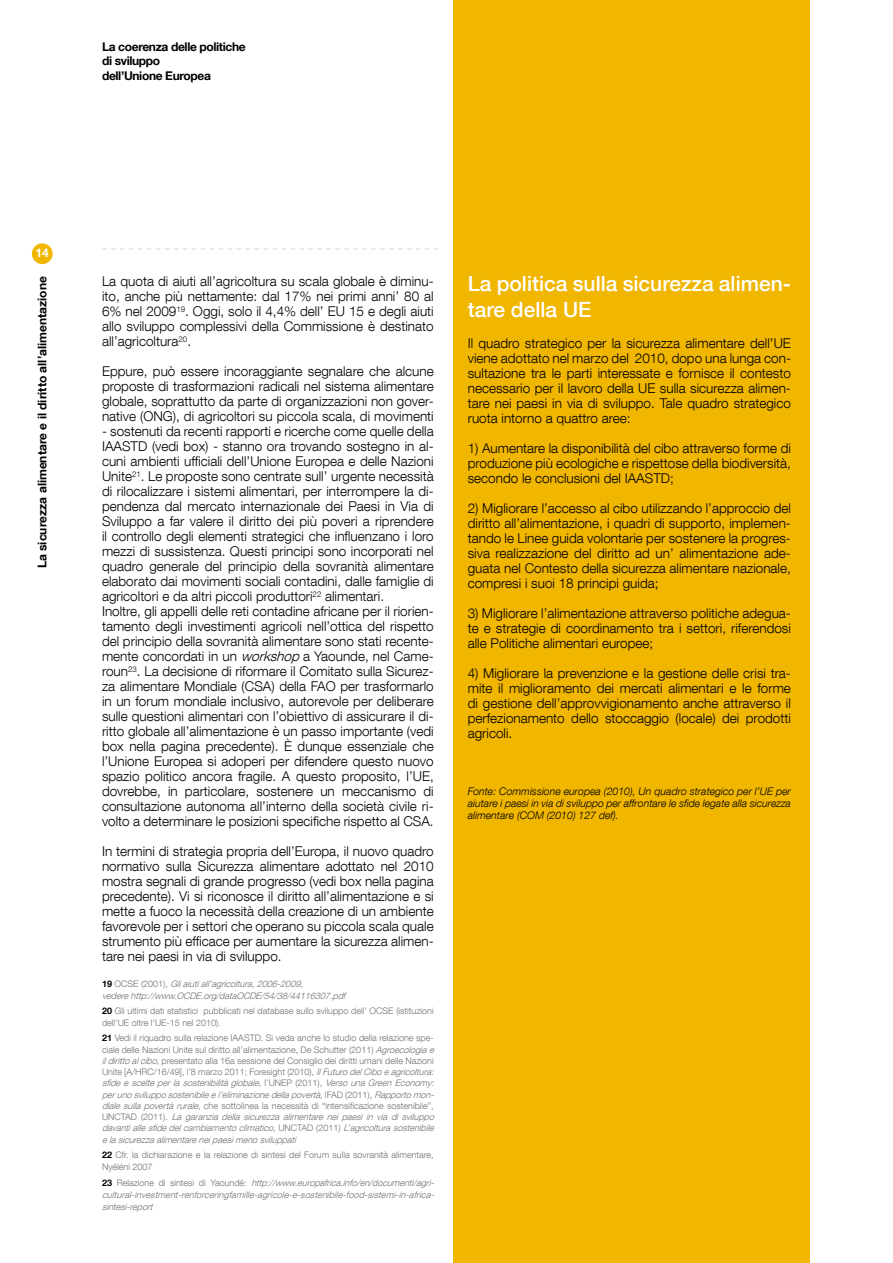
<style>
.page{position:relative;width:893px;height:1263px;background:#fff}
.page>*{position:absolute;margin:0;border:0;box-sizing:border-box;transform-origin:0 0}
.t1{font:500 21px/25.2px "Helvetica Neue LT Com";color:#fff}
.t2{font:300 13.5px/15px "Helvetica Neue LT Com";color:#000;text-align:justify}
.t3{font:700 12px/14.4px "Helvetica Neue LT Com";letter-spacing:-.03em;color:#000}
.t4{font:700 12px "Helvetica Neue LT Com";color:#000}
.t5{font:700 12px "Helvetica Neue LT Com";color:#fff}
.t6{font:italic 300 10.5px/12px "Helvetica Neue LT Com";color:#000;text-align:justify}
.t7{font:italic 300 9px/11.2px "Helvetica Neue LT Com";color:#707172}
.t8{font:300 9px/11.2px "Helvetica Neue LT Com";color:#707172}
.s1{font-style:italic}
.s2{font-weight:700;font-style:normal;color:#000}
.s3{font-style:normal}
.s4{font-weight:700;color:#000}
</style>
<div class="page">
<div style="left:453px;top:0;width:357px;height:1263px;background:#f1b600"></div>
<svg style="left:102px;top:248px;width:336px;height:2px"></svg>
<div style="left:32px;top:243px;width:21px;height:21px;background:#f1b600;border-radius:50%"></div>
<p class="t3" style="left:102px;top:39px;width:145px">La coerenza delle politiche di sviluppo<br>dell’Unione Europea</p>
<p class="t5" style="left:36px;top:245px;width:15px">14</p>
<p class="t4" style="left:35px;top:568px;width:293px;rotate:-90deg">La sicurezza alimentare e il diritto all’alimentazione</p>
<p class="t2" style="left:102px;top:273px;width:333px">La quota di aiuti all’agricoltura su scala globale è diminu&shy;ito, anche più nettamente: dal 17% nei primi anni’ 80 al 6% nel 2009<sup>19</sup>. Oggi, solo il 4,4% dell’ EU 15 e degli aiuti allo sviluppo complessivi della Commissione è destinato all’agricoltura<sup>20</sup>.</p>
<p class="t2" style="left:102px;top:363px;width:333px">Eppure, può essere incoraggiante segnalare che alcune proposte di trasformazioni radicali nel sistema alimentare globale, soprattutto da parte di organizzazioni non gover&shy;native (ONG), di agricoltori su piccola scala, di movimenti</p>
<p class="t2" style="left:102px;top:423px;width:333px;text-align:left">- sostenuti da recenti rapporti e ricerche come quelle della IAASTD (vedi box) - stanno ora trovando sostegno in al&shy;cuni ambienti ufficiali dell’Unione Europea e delle Nazioni Unite<sup>21</sup>. Le proposte sono centrate sull’ urgente necessità di rilocalizzare i sistemi alimentari, per interrompere la di&shy;pendenza dal mercato internazionale dei Paesi in Via di Sviluppo a far valere il diritto dei più poveri a riprendere il controllo degli elementi strategici che influenzano i loro mezzi di sussistenza. Questi principi sono incorporati nel quadro generale del principio della sovranità alimentare elaborato dai movimenti sociali contadini, dalle famiglie di agricoltori e da altri piccoli produttori<sup>22</sup> alimentari.<br>Inoltre, gli appelli delle reti contadine africane per il riorien&shy;tamento degli investimenti agricoli nell’ottica del rispetto del principio della sovranità alimentare sono stati recente&shy;mente concordati in un <span class="s1">workshop</span>a Yaounde, nel Came&shy;roun<sup>23</sup>. La decisione di riformare il Comitato sulla Sicurez&shy;za alimentare Mondiale (CSA) della FAO per trasformarlo in un forum mondiale inclusivo, autorevole per deliberare sulle questioni alimentari con l’obiettivo di assicurare il di&shy;ritto globale all’alimentazione è un passo importante (vedi box nella pagina precedente). È dunque essenziale che l’Unione Europea si adoperi per difendere questo nuovo spazio politico ancora fragile. A questo proposito, l’UE, dovrebbe, in particolare, sostenere un meccanismo di consultazione autonoma all’interno della società civile ri&shy;volto a determinare le posizioni specifiche rispetto al CSA.</p>
<p class="t2" style="left:102px;top:843px;width:333px">In termini di strategia propria dell’Europa, il nuovo quadro normativo sulla Sicurezza alimentare adottato nel 2010 mostra segnali di grande progresso (vedi box nella pagina precedente). Vi si riconosce il diritto all’alimentazione e si mette a fuoco la necessità della creazione di un ambiente favorevole per i settori che operano su piccola scala quale strumento più efficace per aumentare la sicurezza alimen&shy;tare nei paesi in via di sviluppo.</p>
<p class="t7" style="left:102px;top:978px;width:247px"><span class="s2">1 9</span> <span class="s3">O C S E ( 2 0 0 1 ) ,</span> Gliaiutiall’agricoltura,2006-2009<span class="s3">, </span>vederehttp://www.OCDE.org/dataOCDE/54/38/44116307.pdf</p>
<p class="t8" style="left:102px;top:1005px;width:333px"><span class="s4">20</span> Gli ultimi dati statistici pubblicati nel database sullo sviluppo dell’ OCSE (istituzioni dell’UE oltre l’UE-15 nel 2010).</p>
<p class="t7" style="left:102px;top:1032px;width:336px"><span class="s2">21</span> <span class="s3">Vedi il riquadro sulla relazione IAASTD. Si veda anche lo studio della relazione spe&shy;ciale delle Nazioni Unite sul diritto all’alimentazione, De Schutter (2011)</span> Agroecologiae ildirittoalcibo<span class="s3">, presentato alla 16a sessione del Consiglio dei diritti umani delle Nazioni Unite [A/HRC/16/49], l’8 marzo 2011; Foresight (2010),</span> IlFuturodelCiboeagricoltura: sfideescelteperlasostenibilitàglobale<span class="s3">, l ’ U N E P ( 2 0 1 1 ) ,</span> VersounaGreenEconomy : perunosvilupposostenibileel’eliminazionedellapovertà<span class="s3">, I FA D ( 2 0 1 1 ) ,</span> Rapportomon&shy;diale sulla povertà rurale<span class="s3">, che sottolinea la necessità di “intensificazione sostenibile”, U N C TA D ( 2 0 1 1 ) .</span> La garanzia della sicurezza alimentare nei paesi in via di sviluppo davantiallesfidedelcambiamentoclimatico<span class="s3">, U N C TA D ( 2 0 1 1 )</span> L’agricolturasostenibile elasicurezzaalimentareneipaesimenosviluppati</p>
<p class="t8" style="left:102px;top:1149px;width:333px"><span class="s4">22</span> Cfr. la dichiarazione e la relazione di sintesi del Forum sulla sovranità alimentare,<br>Nyéléni 2007</p>
<p class="t7" style="left:102px;top:1177px;width:336px;line-height:12px;text-align:justify"><span class="s2">2 3</span> <span class="s3">R e l a z i o n e d i s i n t e s i d i Ya o u n d é :</span> http://www.europafrica.info/en/documenti/agri&shy;cultural-investment-renforceringfamille-agricole-e-sostenibile-food-sistemi-in-africa&shy;sintesi-report</p>
<h1 class="t1" style="left:468px;top:271px;width:325px">La politica sulla sicurezza alimen&shy;tare della UE</h1>
<p class="t2" style="left:468px;top:335px;width:325px">Il quadro strategico per la sicurezza alimentare dell’UE viene adottato nel marzo del 2010, dopo una lunga con&shy;sultazione tra le parti interessate e fornisce il contesto necessario per il lavoro della UE sulla sicurezza alimen&shy;tare nei paesi in via di sviluppo. Tale quadro strategico ruota intorno a quattro aree:</p>
<p class="t2" style="left:468px;top:440px;width:325px">1) Aumentare la disponibilità del cibo attraverso forme di produzione più ecologiche e rispettose della biodiversità, secondo le conclusioni del IAASTD;</p>
<p class="t2" style="left:468px;top:500px;width:325px">2) Migliorare l’accesso al cibo utilizzando l’approccio del diritto all’alimentazione, i quadri di supporto, implemen&shy;tando le Linee guida volontarie per sostenere la progres&shy;siva realizzazione del diritto ad un’ alimentazione ade&shy;guata nel Contesto della sicurezza alimentare nazionale, compresi i suoi 18 principi guida;</p>
<p class="t2" style="left:468px;top:605px;width:325px">3) Migliorare l’alimentazione attraverso politiche adegua&shy;te e strategie di coordinamento tra i settori, riferendosi alle Politiche alimentari europee;</p>
<p class="t2" style="left:468px;top:665px;width:325px">4) Migliorare la prevenzione e la gestione delle crisi tra&shy;mite il miglioramento dei mercati alimentari e le forme di gestione dell’approvvigionamento anche attraverso il perfezionamento dello stoccaggio (locale) dei prodotti agricoli.</p>
<p class="t6" style="left:468px;top:785px;width:325px">Fonte: Commissione europea (2010), Un quadro strategico per l’UE per aiutare i paesi in via di sviluppo per affrontare le sfide legate alla sicurezza alimentare (COM (2010) 127 def).</p>
</div>
